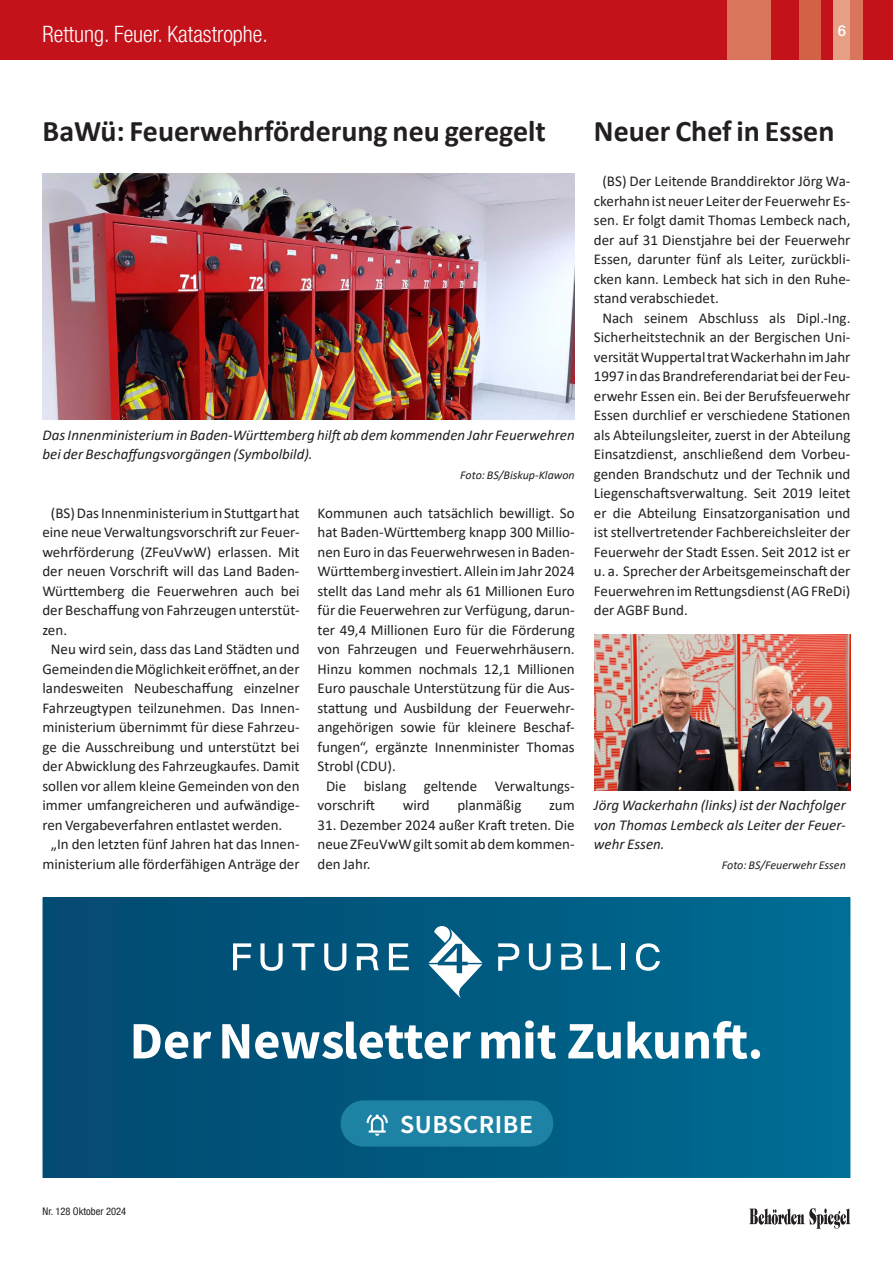
<style>
.page{position:relative;width:893px;height:1263px;background:#fff}
.page>*{position:absolute;margin:0;border:0;box-sizing:border-box;transform-origin:0 0}
.t1{font:52.65px "Source Sans Variable";color:#fff}
.Head_newsletter{font:700 30px "Calibri";color:#231f20}
.t2{font:25.95px "Source Sans Variable";letter-spacing:.02em;color:#fff}
.t3{font:300 condensed 22.5px "Helvetica Neue LT Pro";color:#fff}
.fliesstext_newsletter{font:15px/19.5px "Calibri";color:#231f20;text-align:justify}
.bildunterschrift{font:italic 15px/19.5px "Calibri";color:#231f20;text-align:justify}
.t4{font:500 15px "Helvetica Neue LT Pro";color:#fff}
.bildunterschrift-2{font:italic 12px "Calibri";color:#231f20}
.t5{font:condensed 10.5px "Helvetica Neue LT Pro";color:#231f20}
</style>
<div class="page">
<div style="left:0;top:0;width:893px;height:60px;background:#c4121a"></div>
<div style="left:799px;top:0;width:21px;height:60px;background:#d36146"></div>
<div style="left:727px;top:0;width:43px;height:60px;background:#d9755a"></div>
<div style="left:833px;top:0;width:24px;height:60px;background:#e69e85"></div>
<div style="left:850px;top:0;width:13px;height:60px;background:#d9755a"></div>
<svg style="left:749px;top:1208px;width:101px;height:21px"></svg>
<div style="left:43px;top:898px;width:807px;height:279px;background:linear-gradient(to right,#03496f,#006c93)"></div>
<svg style="left:233px;top:943px;width:18px;height:27px"></svg>
<svg style="left:389px;top:943px;width:20px;height:27px"></svg>
<svg style="left:292px;top:943px;width:22px;height:27px"></svg>
<svg style="left:324px;top:943px;width:22px;height:28px"></svg>
<svg style="left:357px;top:943px;width:22px;height:27px"></svg>
<svg style="left:260px;top:943px;width:23px;height:28px"></svg>
<svg style="left:498px;top:943px;width:21px;height:28px"></svg>
<svg style="left:529px;top:943px;width:22px;height:27px"></svg>
<svg style="left:561px;top:943px;width:22px;height:27px"></svg>
<svg style="left:593px;top:943px;width:18px;height:27px"></svg>
<hr style="left:621px;top:943px;width:4px;height:27px;background:#fff">
<svg style="left:636px;top:943px;width:24px;height:28px"></svg>
<svg style="left:428px;top:925px;width:54px;height:74px"></svg>
<div style="left:341px;top:1100px;width:212px;height:46px;background:#1e82a5;border-radius:23px"></div>
<svg style="left:367px;top:1114px;width:21px;height:22px"></svg>
<img style="left:594px;top:635px;width:256px;height:156px">
<img style="left:43px;top:173px;width:532px;height:246px">
<h3 class="t3" style="left:43px;top:20px;width:227px">Rettung. Feuer. Katastrophe.</h3>
<p class="t4" style="left:838px;top:22px;width:10px">6</p>
<p class="Head_newsletter" style="left:43px;top:110px;width:505px">BaWü: Feuerwehrförderung neu geregelt</p>
<p class="bildunterschrift" style="left:43px;top:424px;width:534px">Das Innenministerium in Baden-Württemberg hilft ab dem kommenden Jahr Feuerwehren bei der Beschaffungsvorgängen (Symbolbild).</p>
<p class="bildunterschrift-2" style="left:460px;top:466px;width:116px">Foto: BS/Biskup-Klawon</p>
<p class="fliesstext_newsletter" style="left:42px;top:502px;width:259px;text-indent:9px">(BS) Das Innenministerium in Stuttgart hat eine neue Verwaltungsvorschrift zur Feuer&shy;wehrförderung (ZFeuVwW) erlassen. Mit der neuen Vorschrift will das Land Baden-Württemberg die Feuerwehren auch bei der Beschaffung von Fahrzeugen unterstüt&shy;zen.</p>
<p class="fliesstext_newsletter" style="left:42px;top:639px;width:259px;text-indent:9px">Neu wird sein, dass das Land Städten und Gemeinden die Möglichkeit eröffnet, an der landesweiten Neubeschaffung einzelner Fahrzeugtypen teilzunehmen. Das Innen&shy;ministerium übernimmt für diese Fahrzeu&shy;ge die Ausschreibung und unterstützt bei der Abwicklung des Fahrzeugkaufes. Damit sollen vor allem kleine Gemeinden von den immer umfangreicheren und aufwändige&shy;ren Vergabeverfahren entlastet werden.</p>
<p class="fliesstext_newsletter" style="left:42px;top:834px;width:259px;text-align:center">„In den letzten fünf Jahren hat das Innen&shy;ministerium alle förderfähigen Anträge der</p>
<p class="fliesstext_newsletter" style="left:318px;top:502px;width:259px">Kommunen auch tatsächlich bewilligt. So hat Baden-Württemberg knapp 300 Millio&shy;nen Euro in das Feuerwehrwesen in Baden-Württemberg investiert. Allein im Jahr 2024 stellt das Land mehr als 61 Millionen Euro für die Feuerwehren zur Verfügung, darun&shy;ter 49,4 Millionen Euro für die Förderung von Fahrzeugen und Feuerwehrhäusern.<br>Hinzu kommen nochmals 12,1 Millionen Euro pauschale Unterstützung für die Aus&shy;stattung und Ausbildung der Feuerwehr&shy;angehörigen sowie für kleinere Beschaf&shy;fungen“, ergänzte Innenminister Thomas Strobl (CDU).</p>
<p class="fliesstext_newsletter" style="left:318px;top:775px;width:259px;text-indent:9px">Die bislang geltende Verwaltungs&shy;vorschrift</p>
<p class="fliesstext_newsletter" style="left:403px;top:795px;width:29px">wird</p>
<p class="fliesstext_newsletter" style="left:457px;top:795px;width:65px">planmäßig</p>
<p class="fliesstext_newsletter" style="left:549px;top:795px;width:27px">zum</p>
<p class="fliesstext_newsletter" style="left:318px;top:814px;width:259px">31. Dezember 2024 außer Kraft treten. Die neue ZFeuVwW gilt somit ab dem kommen&shy;den Jahr.</p>
<p class="Head_newsletter" style="left:594px;top:110px;width:242px">Neuer Chef in Essen</p>
<p class="fliesstext_newsletter" style="left:594px;top:171px;width:258px;text-indent:9px">(BS) Der Leitende Branddirektor Jörg Wa&shy;ckerhahn ist neuer Leiter der Feuerwehr Es&shy;sen. Er folgt damit Thomas Lembeck nach, der auf 31 Dienstjahre bei der Feuerwehr Essen, darunter fünf als Leiter, zurückbli&shy;cken kann. Lembeck hat sich in den Ruhe&shy;stand verabschiedet.</p>
<p class="fliesstext_newsletter" style="left:594px;top:307px;width:258px;text-indent:9px">Nach seinem Abschluss als Dipl.-Ing.<br>Sicherheitstechnik an der Bergischen Uni&shy;versität Wuppertal trat Wackerhahn im Jahr 1997 in das Brandreferendariat bei der Feu&shy;erwehr Essen ein. Bei der Berufsfeuerwehr Essen durchlief er verschiedene Stationen als Abteilungsleiter, zuerst in der Abteilung Einsatzdienst, anschließend dem Vorbeu&shy;genden Brandschutz und der Technik und Liegenschaftsverwaltung. Seit 2019 leitet er die Abteilung Einsatzorganisation und ist stellvertretender Fachbereichsleiter der Feuerwehr der Stadt Essen. Seit 2012 ist er u. a. Sprecher der Arbeitsgemeinschaft der Feuerwehren im Rettungsdienst (AG FReDi) der AGBF Bund.</p>
<p class="bildunterschrift" style="left:594px;top:795px;width:253px">Jörg Wackerhahn (links) ist der Nachfolger von Thomas Lembeck als Leiter der Feuer&shy;wehr Essen.</p>
<p class="bildunterschrift-2" style="left:722px;top:856px;width:125px">Foto: BS/Feuerwehr Essen</p>
<p class="t1" style="left:130px;top:1009px;width:635px">Der Newsletter mit Zukunft.</p>
<p class="t5" style="left:43px;top:1205px;width:85px">Nr. 128 Oktober 2024</p>
<p class="t2" style="left:400px;top:1108px;width:135px">SUBSCRIBE</p>
</div>
